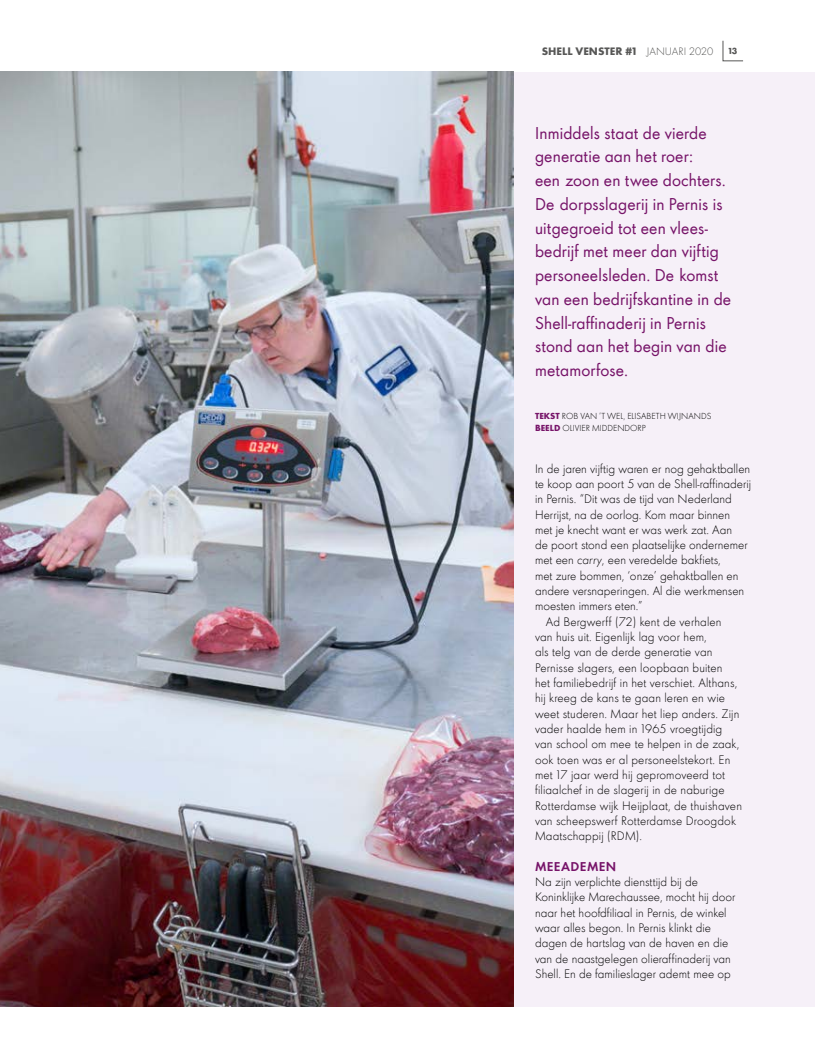
<style>
.page{position:relative;width:815px;height:1063px;background:#fff}
.page>*{position:absolute;margin:0;border:0;box-sizing:border-box;transform-origin:0 0}
.t1{font:15.62px/23.8px "Shell";letter-spacing:.01em;color:#771469}
.t2{font:800 11.88px "Shell";letter-spacing:.035em;color:#771469}
.t3{font:300 11.38px/15.4px "Shell";color:#000}
.t4{font:700 10px "Shell";color:#575756}
.t5{font:300 8.12px/12.5px "Shell";color:#000}
.t6{font:700 8.12px "Shell";color:#575756}
.s1{font-weight:300}
.s2{font-weight:700;color:#771469}
.s3{font-style:italic}
</style>
<div class="page">
<div style="left:0;top:72px;width:815px;height:935px;background:#f6f0f8"></div>
<img style="left:0;top:72px;width:514px;height:935px">
<svg style="left:722px;top:40px;width:21px;height:21px"></svg>
<p class="t4" style="left:542px;top:43px;width:173px">SHELL VENSTER #1 <span class="s1">JANUARI 2020</span></p>
<p class="t6" style="left:728px;top:44px;width:11px">13</p>
<p class="t1" style="left:535px;top:120px;width:198px">Inmiddels staat de vierde generatie aan het roer:<br>een zoon en twee dochters.<br>De dorpsslagerij in Pernis is uitgegroeid tot een vlees&shy;bedrijf met meer dan vijftig personeelsleden. De komst van een bedrijfskantine in de<br>Shell-raffinaderij in Pernis stond aan het begin van die metamorfose.</p>
<p class="t5" style="left:535px;top:409px;width:178px"><span class="s2">TEKST</span> ROB VAN ’T WEL, ELISABETH WIJNANDS<br><span class="s2">BEELD</span> OLIVIER MIDDENDORP</p>
<p class="t3" style="left:535px;top:460px;width:217px">In de jaren vijftig waren er nog gehaktballen</p>
<p class="t3" style="left:535px;top:476px;width:218px">te koop aan poort 5 van de Shell-raffinaderij</p>
<p class="t3" style="left:535px;top:491px;width:198px">in Pernis. “Dit was de tijd van Nederland</p>
<p class="t3" style="left:535px;top:506px;width:197px">Herrijst, na de oorlog. Kom maar binnen</p>
<p class="t3" style="left:535px;top:522px;width:199px">met je knecht want er was werk zat. Aan</p>
<p class="t3" style="left:535px;top:537px;width:214px">de poort stond een plaatselijke ondernemer</p>
<p class="t3" style="left:535px;top:552px;width:187px">met een <span class="s3">carry</span>, een veredelde bakfiets,</p>
<p class="t3" style="left:535px;top:567px;width:205px">met zure bommen, ‘onze’ gehaktballen en</p>
<p class="t3" style="left:535px;top:583px;width:211px">andere versnaperingen. Al die werkmensen</p>
<p class="t3" style="left:535px;top:598px;width:109px">moesten immers eten.”</p>
<p class="t3" style="left:546px;top:613px;width:177px">Ad Bergwerff (72) kent de verhalen</p>
<p class="t3" style="left:535px;top:629px;width:173px">van huis uit. Eigenlijk lag voor hem,</p>
<p class="t3" style="left:535px;top:644px;width:179px">als telg van de derde generatie van</p>
<p class="t3" style="left:535px;top:659px;width:189px">Pernisse slagers, een loopbaan buiten</p>
<p class="t3" style="left:535px;top:675px;width:204px">het familiebedrijf in het verschiet. Althans,</p>
<p class="t3" style="left:535px;top:690px;width:192px">hij kreeg de kans te gaan leren en wie</p>
<p class="t3" style="left:535px;top:705px;width:206px">weet studeren. Maar het liep anders. Zijn</p>
<p class="t3" style="left:535px;top:721px;width:189px">vader haalde hem in 1965 vroegtijdig</p>
<p class="t3" style="left:535px;top:736px;width:206px">van school om mee te helpen in de zaak,</p>
<p class="t3" style="left:535px;top:751px;width:197px">ook toen was er al personeelstekort. En</p>
<p class="t3" style="left:535px;top:767px;width:191px">met 17 jaar werd hij gepromoveerd tot</p>
<p class="t3" style="left:535px;top:782px;width:191px">filiaalchef in de slagerij in de naburige</p>
<p class="t3" style="left:535px;top:797px;width:208px">Rotterdamse wijk Heijplaat, de thuishaven</p>
<p class="t3" style="left:535px;top:813px;width:203px">van scheepswerf Rotterdamse Droogdok</p>
<p class="t3" style="left:535px;top:828px;width:109px">Maatschappij (RDM).</p>
<p class="t2" style="left:535px;top:856px;width:83px">MEEADEMEN</p>
<p class="t3" style="left:535px;top:874px;width:202px">Na zijn verplichte diensttijd bij de Koninklijke Marechaussee, mocht hij door naar het hoofdfiliaal in Pernis, de winkel waar alles begon. In Pernis klinkt die dagen de hartslag van de haven en die van de naastgelegen olieraffinaderij van Shell. En de familieslager ademt mee op</p>
</div>
